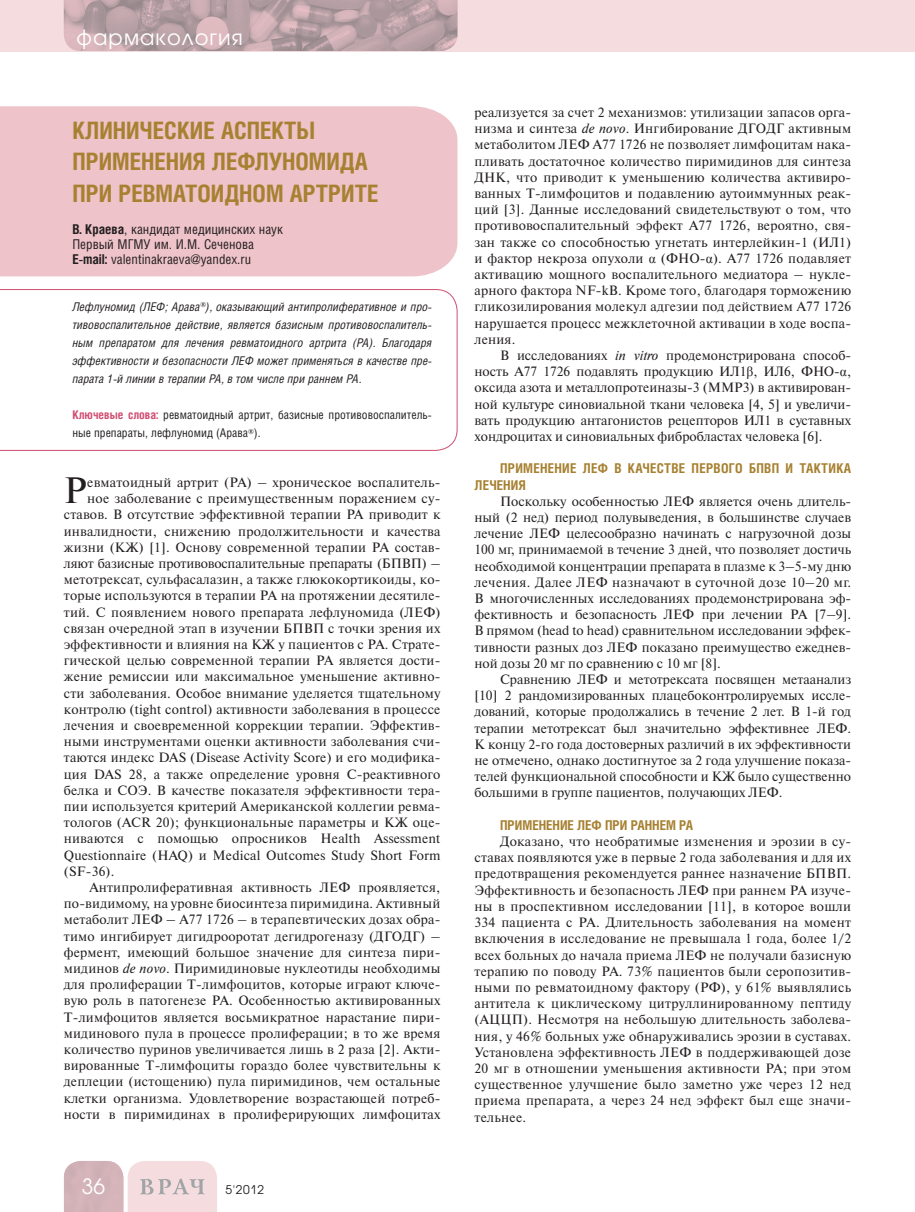
<style>
.page{position:relative;width:915px;height:1212px;background:#fff}
.page>*{position:absolute;margin:0;border:0;box-sizing:border-box;transform-origin:0 0}
.t1{font:36.6px "Newton C";color:#231f20}
.t2{font:700 24px/31.5px "Helios Cond";color:#a78131}
.t3{font:21px "Avant Garde Gothic C";letter-spacing:.05em;color:#fff}
.t4{font:13.5px/16.2px "Newton C";letter-spacing:.015em;color:#231f20;text-align:justify}
.t5{font:13.5px/15px "Helios Cond";color:#231f20}
.t6{font:13.5px "Newton C";letter-spacing:-.01em;color:#231f20}
.t7{font:700 13.5px/16.2px "Helios Cond";letter-spacing:.02em;color:#a78131}
.t8{font:700 13.5px "Helios Cond";color:#a78131}
.t9{font:italic 12px/18px "Helios Cond";color:#231f20;text-align:justify}
.t10{font:12px/18px "Helios Cond";color:#231f20}
.t11{font:12px "Avant Garde Gothic C";color:#231f20}
.s1{font-weight:700}
.s2{font-weight:700;color:#d04e72}
.s3{font-style:italic}
.s4{font-family:"Times New Roman"}
</style>
<div class="page">
<div style="left:0;top:0;width:914px;height:51px;background:#f5dddf"></div>
<svg style="left:64px;top:1161px;width:153px;height:51px;background:#e4cccf"></svg>
<img style="left:64px;top:0;width:393px;height:51px">
<div style="left:0;top:106px;width:457px;height:170px;background:#eec3c9"></div>
<svg style="left:0;top:289px;width:457px;height:162px"></svg>
<h3 class="t3" style="left:77px;top:27px;width:168px">фармакология</h3>
<h2 class="t2" style="left:72px;top:117px;width:307px">КЛИНИЧЕСКИЕ АСПЕКТЫ<br>ПРИМЕНЕНИЯ ЛЕФЛУНОМИДА<br>ПРИ РЕВМАТОИДНОМ АРТРИТЕ</h2>
<p class="t5" style="left:72px;top:223px;width:212px"><span class="s1">В. Краева</span>, кандидат медицинских наук<br>Первый МГМУ им. И.М. Сеченова<br><span class="s1">E-mail:</span> valentinakraeva@yandex.ru</p>
<p class="t9" style="left:72px;top:299px;width:361px">Лефлуномид (ЛЕФ; Арава<sup>®</sup>), оказывающий антипролиферативное и про&shy;тивовоспалительное действие, является базисным противовоспалитель&shy;ным препаратом для лечения ревматоидного артрита (РА). Благодаря эффективности и безопасности ЛЕФ может применяться в качестве пре&shy;парата 1-й линии в терапии РА, в том числе при раннем РА.</p>
<p class="t10" style="left:72px;top:407px;width:361px"><span class="s2">Ключевые слова:</span> ревматоидный артрит, базисные противовоспалитель&shy;ные препараты, лефлуномид (Арава<sup>®</sup>).</p>
<h1 class="t1" style="left:64px;top:477px;width:24px">Р</h1>
<p class="t4" style="left:87px;top:476px;width:354px">евматоидный артрит (РА) – хроническое воспалитель-</p>
<p class="t4" style="left:87px;top:492px;width:354px">ное заболевание с преимущественным поражением су-</p>
<p class="t4" style="left:64px;top:508px;width:378px">ставов. В отсутствие эффективной терапии РА приводит к</p>
<p class="t4" style="left:64px;top:524px;width:378px">инвалидности, снижению продолжительности и качества</p>
<p class="t4" style="left:64px;top:540px;width:378px">жизни (КЖ) [1]. Основу современной терапии РА состав-</p>
<p class="t6" style="left:64px;top:558px;width:378px">ляют базисные противовоспалительные препараты (БПВП) –</p>
<p class="t4" style="left:64px;top:573px;width:378px">метотрексат, сульфасалазин, а также глюкокортикоиды, ко-</p>
<p class="t4" style="left:64px;top:589px;width:378px">торые используются в терапии РА на протяжении десятиле-</p>
<p class="t4" style="left:64px;top:605px;width:378px">тий. С появлением нового препарата лефлуномида (ЛЕФ)</p>
<p class="t4" style="left:64px;top:621px;width:378px">связан очередной этап в изучении БПВП с точки зрения их</p>
<p class="t4" style="left:64px;top:638px;width:378px">эффективности и влияния на КЖ у пациентов с РА. Страте-</p>
<p class="t4" style="left:64px;top:654px;width:378px">гической целью современной терапии РА является дости-</p>
<p class="t4" style="left:64px;top:670px;width:378px">жение ремиссии или максимальное уменьшение активно-</p>
<p class="t4" style="left:64px;top:686px;width:378px">сти заболевания. Особое внимание уделяется тщательному</p>
<p class="t4" style="left:64px;top:702px;width:378px">контролю (tight control) активности заболевания в процессе</p>
<p class="t4" style="left:64px;top:719px;width:378px">лечения и своевременной коррекции терапии. Эффектив-</p>
<p class="t4" style="left:64px;top:735px;width:378px">ными инструментами оценки активности заболевания счи-</p>
<p class="t4" style="left:64px;top:751px;width:378px">таются индекс DAS (Disease Activity Score) и его модифика-</p>
<p class="t4" style="left:64px;top:767px;width:378px">ция DAS 28, а также определение уровня С-реактивного</p>
<p class="t4" style="left:64px;top:783px;width:378px">белка и СОЭ. В качестве показателя эффективности тера-</p>
<p class="t4" style="left:64px;top:800px;width:378px">пии используется критерий Американской коллегии ревма-</p>
<p class="t4" style="left:64px;top:816px;width:378px">тологов (ACR 20); функциональные параметры и КЖ оце-</p>
<p class="t4" style="left:64px;top:832px;width:378px">ниваются с помощью опросников Health Assessment</p>
<p class="t4" style="left:64px;top:848px;width:378px">Questionnaire (HAQ) и Medical Outcomes Study Short Form</p>
<p class="t4" style="left:64px;top:864px;width:52px">(SF-36).</p>
<p class="t4" style="left:89px;top:881px;width:352px">Антипролиферативная активность ЛЕФ проявляется,</p>
<p class="t4" style="left:64px;top:897px;width:378px">по-видимому, на уровне биосинтеза пиримидина. Активный</p>
<p class="t4" style="left:64px;top:913px;width:378px">метаболит ЛЕФ – А77 1726 – в терапевтических дозах обра-</p>
<p class="t4" style="left:64px;top:929px;width:378px">тимо ингибирует дигидрооротат дегидрогеназу (ДГОДГ) –</p>
<p class="t4" style="left:64px;top:945px;width:378px">фермент, имеющий большое значение для синтеза пири-</p>
<p class="t4" style="left:64px;top:962px;width:378px">мидинов <span class="s3">de novo</span>. Пиримидиновые нуклеотиды необходимы</p>
<p class="t4" style="left:64px;top:978px;width:378px">для пролиферации Т-лимфоцитов, которые играют ключе-</p>
<p class="t4" style="left:64px;top:994px;width:378px">вую роль в патогенезе РА. Особенностью активированных</p>
<p class="t4" style="left:64px;top:1010px;width:378px">Т-лимфоцитов является восьмикратное нарастание пири-</p>
<p class="t4" style="left:64px;top:1026px;width:378px">мидинового пула в процессе пролиферации; в то же время</p>
<p class="t4" style="left:64px;top:1043px;width:378px">количество пуринов увеличивается лишь в 2 раза [2]. Акти-</p>
<p class="t4" style="left:64px;top:1059px;width:378px">вированные Т-лимфоциты гораздо более чувствительны к</p>
<p class="t4" style="left:64px;top:1075px;width:378px">деплеции (истощению) пула пиримидинов, чем остальные</p>
<p class="t4" style="left:64px;top:1091px;width:378px">клетки организма. Удовлетворение возрастающей потреб-</p>
<p class="t4" style="left:64px;top:1107px;width:378px">ности в пиримидинах в пролиферирующих лимфоцитах</p>
<h3 class="t3" style="left:82px;top:1177px;width:25px">36</h3>
<p class="t11" style="left:225px;top:1184px;width:40px">5'2012</p>
<p class="t4" style="left:474px;top:106px;width:378px">реализуется за счет 2 механизмов: утилизации запасов орга&shy;низма и синтеза <span class="s3">de novo</span>. Ингибирование ДГОДГ активным метаболитом ЛЕФ А77 1726 не позволяет лимфоцитам нака&shy;пливать достаточное количество пиримидинов для синтеза ДНК, что приводит к уменьшению количества активиро&shy;ванных Т-лимфоцитов и подавлению аутоиммунных реак&shy;ций [3]. Данные исследований свидетельствуют о том, что противовоспалительный эффект А77 1726, вероятно, свя&shy;зан также со способностью угнетать интерлейкин-1 (ИЛ1) и фактор некроза опухоли <span class="s4">α</span> (ФНО-<span class="s4">α</span>). А77 1726 подавляет активацию мощного воспалительного медиатора – нукле&shy;арного фактора NF-kB. Кроме того, благодаря торможению гликозилирования молекул адгезии под действием А77 1726 нарушается процесс межклеточной активации в ходе воспа&shy;ления.</p>
<p class="t4" style="left:474px;top:349px;width:378px;text-indent:26px">В исследованиях <span class="s3">in vitro</span> продемонстрирована способ&shy;ность А77 1726 подавлять продукцию ИЛ1<span class="s4">β</span>, ИЛ6, ФНО-<span class="s4">α</span>, оксида азота и металлопротеиназы-3 (MMP3) в активирован&shy;ной культуре синовиальной ткани человека [4, 5] и увеличи&shy;вать продукцию антагонистов рецепторов ИЛ1 в суставных хондроцитах и синовиальных фибробластах человека [6].</p>
<p class="t7" style="left:474px;top:462px;width:378px;text-indent:26px">ПРИМЕНЕНИЕ ЛЕФ В КАЧЕСТВЕ ПЕРВОГО БПВП И ТАКТИКА<br>ЛЕЧЕНИЯ</p>
<p class="t4" style="left:474px;top:494px;width:378px;text-indent:26px">Поскольку особенностью ЛЕФ является очень длитель&shy;ный (2 нед) период полувыведения, в большинстве случаев лечение ЛЕФ целесообразно начинать с нагрузочной дозы 100 мг, принимаемой в течение 3 дней, что позволяет достичь необходимой концентрации препарата в плазме к 3–5-му дню лечения. Далее ЛЕФ назначают в суточной дозе 10–20 мг.<br>В многочисленных исследованиях продемонстрирована эф&shy;фективность и безопасность ЛЕФ при лечении РА [7–9].<br>В прямом (head to head) сравнительном исследовании эффек&shy;тивности разных доз ЛЕФ показано преимущество ежеднев&shy;ной дозы 20 мг по сравнению с 10 мг [8].</p>
<p class="t4" style="left:474px;top:673px;width:378px;text-indent:26px">Сравнению ЛЕФ и метотрексата посвящен метаанализ [10] 2 рандомизированных плацебоконтролируемых иссле&shy;дований, которые продолжались в течение 2 лет. В 1-й год терапии метотрексат был значительно эффективнее ЛЕФ.<br>К концу 2-го года достоверных различий в их эффективности не отмечено, однако достигнутое за 2 года улучшение показа&shy;телей функциональной способности и КЖ было существенно большими в группе пациентов, получающих ЛЕФ.</p>
<p class="t8" style="left:500px;top:820px;width:195px">ПРИМЕНЕНИЕ ЛЕФ ПРИ РАННЕМ РА</p>
<p class="t4" style="left:474px;top:835px;width:378px;text-indent:26px">Доказано, что необратимые изменения и эрозии в су&shy;ставах появляются уже в первые 2 года заболевания и для их предотвращения рекомендуется раннее назначение БПВП.<br>Эффективность и безопасность ЛЕФ при раннем РА изуче&shy;ны в проспективном исследовании [11], в которое вошли 334 пациента c РА. Длительность заболевания на момент включения в исследование не превышала 1 года, более 1/2 всех больных до начала приема ЛЕФ не получали базисную терапию по поводу РА. 73% пациентов были серопозитив&shy;ными по ревматоидному фактору (РФ), у 61% выявлялись антитела к циклическому цитруллинированному пептиду (АЦЦП). Несмотря на небольшую длительность заболева&shy;ния, у 46% больных уже обнаруживались эрозии в суставах.<br>Установлена эффективность ЛЕФ в поддерживающей дозе 20 мг в отношении уменьшения активности РА; при этом существенное улучшение было заметно уже через 12 нед приема препарата, а через 24 нед эффект был еще значи&shy;тельнее.</p>
</div>
